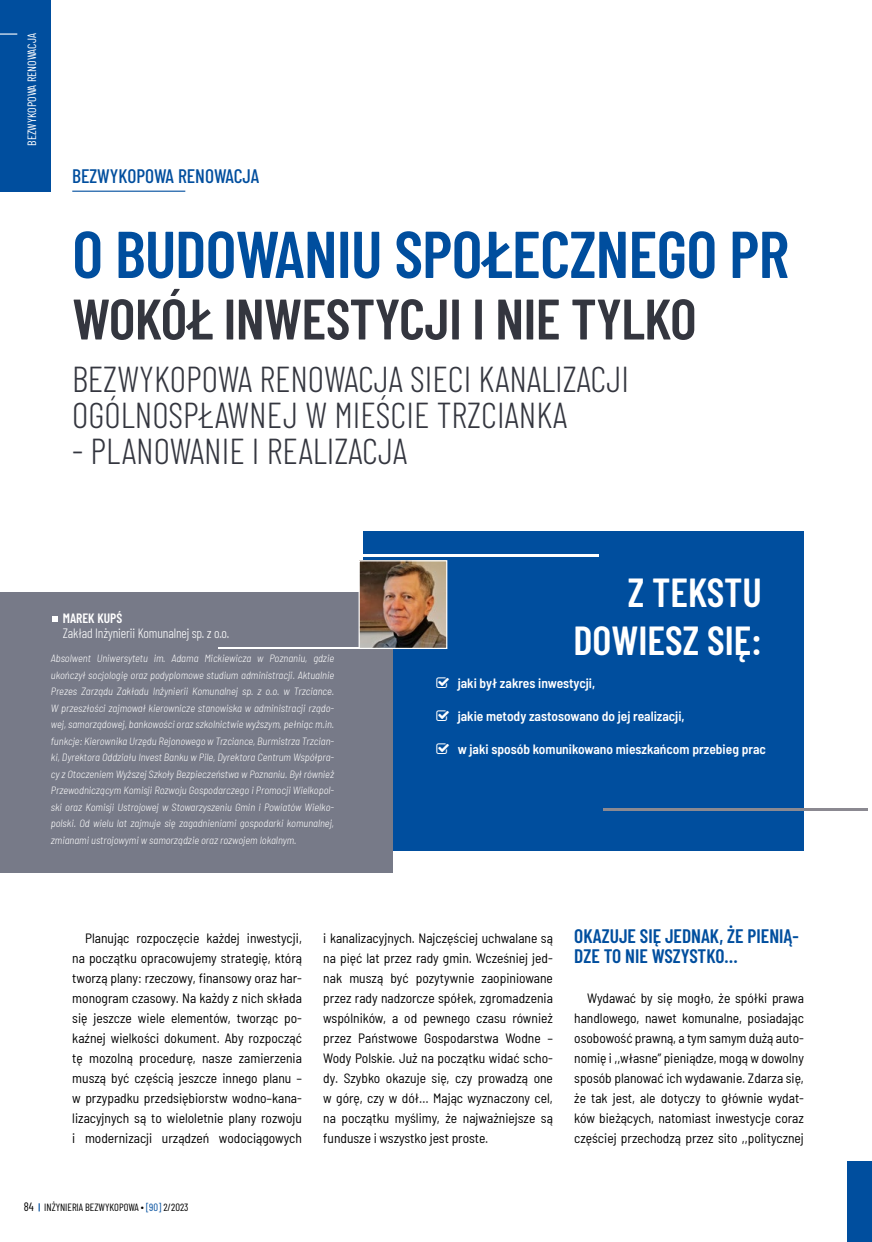
<style>
.page{position:relative;width:872px;height:1242px;background:#fff}
.page>*{position:absolute;margin:0;border:0;box-sizing:border-box;transform-origin:0 0}
.t1{font:600 66px "Barlow Condensed";letter-spacing:-.01em;color:#004e9e}
.t2{font:600 57px "Barlow Condensed";letter-spacing:-.01em;color:#34363f}
.t3{font:600 40.5px/48.6px "Barlow Condensed";color:#fff;text-align:right}
.t4{font:300 36px/36px "Barlow Condensed";color:#34363f}
.t5{font:600 19.5px/20px "Barlow Condensed";color:#004e9e}
.t6{font:500 19.5px "Barlow Condensed";color:#004e9e}
.t7{font:semi-condensed 13.5px/20px "Barlow";color:#000;text-align:justify}
.t8{font:600 semi-condensed 13.5px "Barlow";color:#fff}
.t9{font:300 13.5px "Barlow Condensed";letter-spacing:-.01em;color:#fff}
.t10{font:600 13.5px "Barlow Condensed";color:#fff}
.t11{font:12px "Barlow Condensed";color:#fff}
.t12{font:italic 300 semi-condensed 10.5px/16.5px "Barlow";color:#fff;text-align:justify}
.t13{font:10.5px "Barlow Condensed";color:#000}
.s1{font-size:12px}
.s2{color:#004e9e}
</style>
<div class="page">
<div style="left:847px;top:1161px;width:25px;height:81px;background:#004e9e"></div>
<div style="left:0;top:0;width:50px;height:192px;background:#004e9e"></div>
<svg style="left:0;top:33px;width:17px;height:2px"></svg>
<hr style="left:72px;top:191px;width:113px;height:1px;background:#004e9e">
<div style="left:363px;top:531px;width:441px;height:320px;background:#004e9e"></div>
<hr style="left:334px;top:554px;width:264px;height:3px;background:#fff">
<hr style="left:603px;top:808px;width:265px;height:3px;background:#8b8991">
<div style="left:0;top:592px;width:392px;height:281px;background:#777a88"></div>
<svg style="left:53px;top:616px;width:5px;height:5px"></svg>
<hr style="left:218px;top:648px;width:190px;height:1px;background:#fff">
<img style="left:360px;top:562px;width:85px;height:85px">
<div style="left:358px;top:560px;width:89px;height:89px;border:1px solid #fff"></div>
<p class="t11" style="left:23px;top:146px;width:114px;rotate:-90deg">BEZWYKOPOWA RENOWACJA</p>
<h3 class="t6" style="left:72px;top:162px;width:189px">BEZWYKOPOWA RENOWACJA</h3>
<h1 class="t1" style="left:72px;top:207px;width:718px">O BUDOWANIU SPOŁECZNEGO PR</h1>
<h2 class="t2" style="left:72px;top:278px;width:626px">WOKÓŁ INWESTYCJI I NIE TYLKO</h2>
<h3 class="t4" style="left:72px;top:358px;width:558px">BEZWYKOPOWA RENOWACJA SIECI KANALIZACJI<br>OGÓLNOSPŁAWNEJ W MIEŚCIE TRZCIANKA</h3>
<h3 class="t4" style="left:72px;top:430px;width:336px">- PLANOWANIE I REALIZACJA</h3>
<p class="t10" style="left:63px;top:608px;width:61px">MAREK KUPŚ</p>
<p class="t9" style="left:63px;top:623px;width:168px">Zakład Inżynierii Komunalnej sp. z o.o.</p>
<p class="t12" style="left:51px;top:649px;width:285px">Absolwent Uniwersytetu im. Adama Mickiewicza w Poznaniu, gdzie ukończył socjologię oraz podyplomowe studium administracji. Aktualnie Prezes Zarządu Zakładu Inżynierii Komunalnej sp. z o.o. w Trzciance.<br>W przeszłości zajmował kierownicze stanowiska w administracji rządo&shy;wej, samorządowej, bankowości oraz szkolnictwie wyższym, pełniąc m.in. funkcje: Kierownika Urzędu Rejonowego w Trzciance, Burmistrza Trzcian&shy;ki, Dyrektora Oddziału Invest Banku w Pile, Dyrektora Centrum Współpra&shy;cy z Otoczeniem Wyższej Szkoły Bezpieczeństwa w Poznaniu. Był również Przewodniczącym Komisji Rozwoju Gospodarczego i Promocji Wielkopol&shy;ski oraz Komisji Ustrojowej w Stowarzyszeniu Gmin i Powiatów Wielko&shy;polski. Od wielu lat zajmuje się zagadnieniami gospodarki komunalnej, zmianami ustrojowymi w samorządzie oraz rozwojem lokalnym.</p>
<h3 class="t3" style="left:573px;top:565px;width:190px">Z TEKSTU<br>DOWIESZ SIĘ:</h3>
<p class="t8" style="left:458px;top:673px;width:139px">jaki był zakres inwestycji,</p>
<p class="t8" style="left:458px;top:706px;width:228px">jakie metody zastosowano do jej realizacji,</p>
<p class="t8" style="left:458px;top:739px;width:310px">w jaki sposób komunikowano mieszkańcom przebieg prac</p>
<p class="t7" style="left:72px;top:927px;width:231px;text-indent:13px">Planując rozpoczęcie każdej inwestycji, na początku opracowujemy strategię, którą tworzą plany: rzeczowy, finansowy oraz har&shy;monogram czasowy. Na każdy z nich składa się jeszcze wiele elementów, tworząc po&shy;kaźnej wielkości dokument. Aby rozpocząć tę mozolną procedurę, nasze zamierzenia muszą być częścią jeszcze innego planu – w przypadku przedsiębiorstw wodno–kana&shy;lizacyjnych są to wieloletnie plany rozwoju i modernizacji urządzeń wodociągowych</p>
<p class="t7" style="left:323px;top:927px;width:231px">i kanalizacyjnych. Najczęściej uchwalane są na pięć lat przez rady gmin. Wcześniej jed&shy;nak muszą być pozytywnie zaopiniowane przez rady nadzorcze spółek, zgromadzenia wspólników, a od pewnego czasu również przez Państwowe Gospodarstwa Wodne – Wody Polskie. Już na początku widać scho&shy;dy. Szybko okazuje się, czy prowadzą one w górę, czy w dół… Mając wyznaczony cel, na początku myślimy, że najważniejsze są fundusze i wszystko jest proste.</p>
<h3 class="t5" style="left:574px;top:925px;width:226px">OKAZUJE SIĘ JEDNAK, ŻE PIENIĄ-<br>DZE TO NIE WSZYSTKO…</h3>
<p class="t7" style="left:574px;top:987px;width:231px;text-indent:13px">Wydawać by się mogło, że spółki prawa handlowego, nawet komunalne, posiadając osobowość prawną, a tym samym dużą auto&shy;nomię i ,,własne” pieniądze, mogą w dowolny sposób planować ich wydawanie. Zdarza się, że tak jest, ale dotyczy to głównie wydat&shy;ków bieżących, natomiast inwestycje coraz częściej przechodzą przez sito ,,politycznej</p>
<p class="t13" style="left:24px;top:1199px;width:166px"><span class="s1">84</span> INŻYNIERIA BEZWYKOPOWA ∙ <span class="s2">[90]</span> 2/2023</p>
</div>
